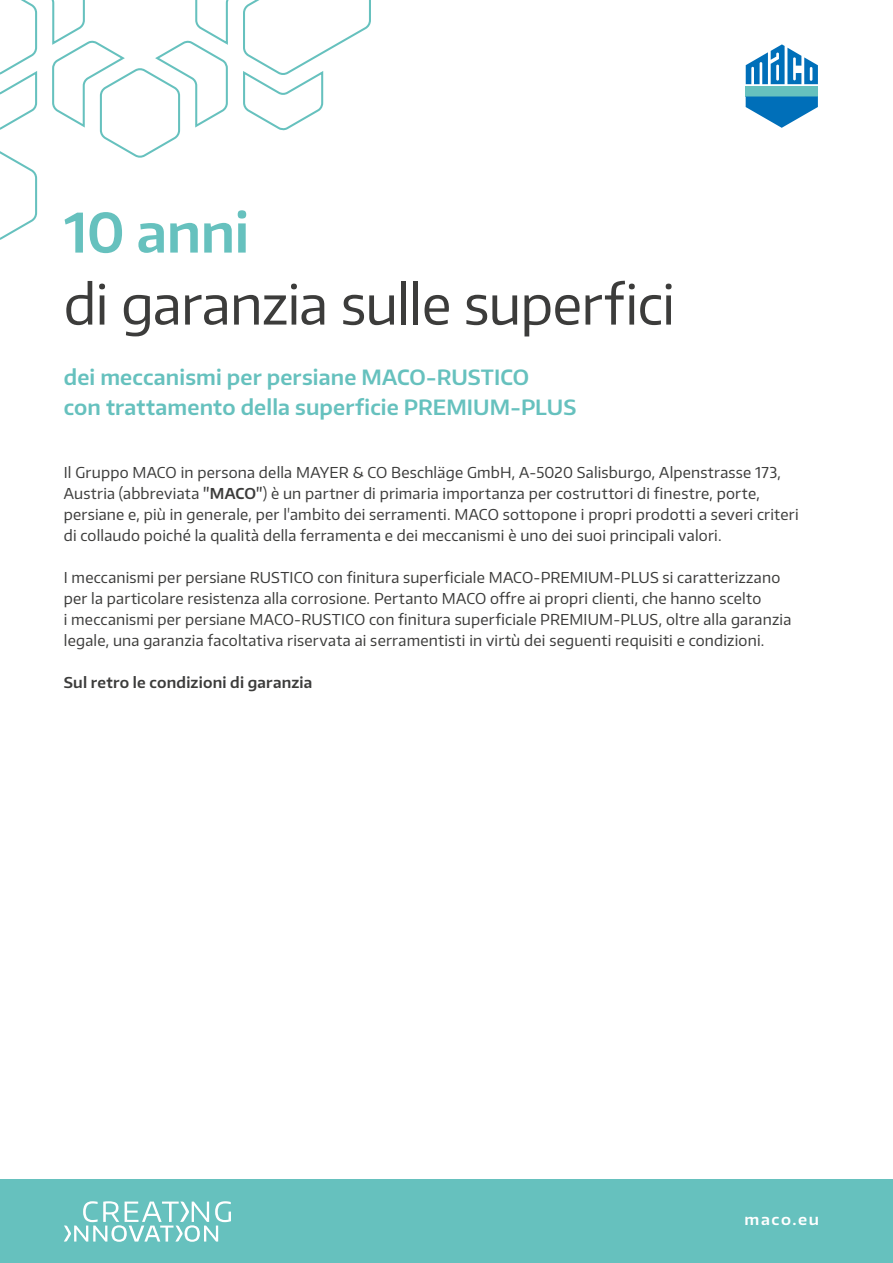
<style>
.page{position:relative;width:893px;height:1263px;background:#fff}
.page>*{position:absolute;margin:0;border:0;box-sizing:border-box;transform-origin:0 0}
.Headline_-_DARK{font:54px "Encode Sans Normal";letter-spacing:-.015em;color:#3c3c3b}
.Headline_-_MINT{font:600 54px "Encode Sans Normal";letter-spacing:-.01em;color:#66c1be}
.SubHeadline_-_MINT{font:600 21px/30px "Encode Sans Normal";letter-spacing:.005em;color:#66c1be}
.Body_-_DARK{font:15px/21px "Encode Sans Normal";letter-spacing:.015em;color:#3c3c3b}
.Body_-_DARK-2{font:600 15px "Encode Sans Normal";letter-spacing:.015em;color:#3c3c3b}
.t1{font:600 15px "Encode Sans Wide";letter-spacing:.105em;color:#fff}
.s1{font-weight:600}
</style>
<div class="page">
<div style="left:0;top:1179px;width:893px;height:84px;background:#66c1be"></div>
<svg style="left:64px;top:1201px;width:167px;height:41px"></svg>
<svg style="left:0;top:0;width:371px;height:240px"></svg>
<svg style="left:745px;top:44px;width:73px;height:84px"></svg>
<p class="Headline_-_MINT" style="left:64px;top:197px;width:187px">10 anni</p>
<p class="Headline_-_DARK" style="left:64px;top:269px;width:613px">di garanzia sulle superfici</p>
<p class="SubHeadline_-_MINT" style="left:64px;top:361px;width:514px">dei meccanismi per persiane MACO-RUSTICO<br>con trattamento della superficie PREMIUM-PLUS</p>
<p class="Body_-_DARK" style="left:64px;top:461px;width:736px">Il Gruppo MACO in persona della MAYER &amp; CO Beschläge GmbH, A-5020 Salisburgo, Alpenstrasse 173, Austria (abbreviata <span class="s1">"MACO"</span>) è un partner di primaria importanza per costruttori di finestre, porte, persiane e, più in generale, per l'ambito dei serramenti. MACO sottopone i propri prodotti a severi criteri di collaudo poiché la qualità della ferramenta e dei meccanismi è uno dei suoi principali valori.</p>
<p class="Body_-_DARK" style="left:64px;top:566px;width:729px">I meccanismi per persiane RUSTICO con finitura superficiale MACO-PREMIUM-PLUS si caratterizzano per la particolare resistenza alla corrosione. Pertanto MACO offre ai propri clienti, che hanno scelto<br>i meccanismi per persiane MACO-RUSTICO con finitura superficiale PREMIUM-PLUS, oltre alla garanzia legale, una garanzia facoltativa riservata ai serramentisti in virtù dei seguenti requisiti e condizioni.</p>
<p class="Body_-_DARK-2" style="left:64px;top:672px;width:250px">Sul retro le condizioni di garanzia</p>
<p class="t1" style="left:745px;top:1210px;width:76px">maco.eu</p>
</div>
